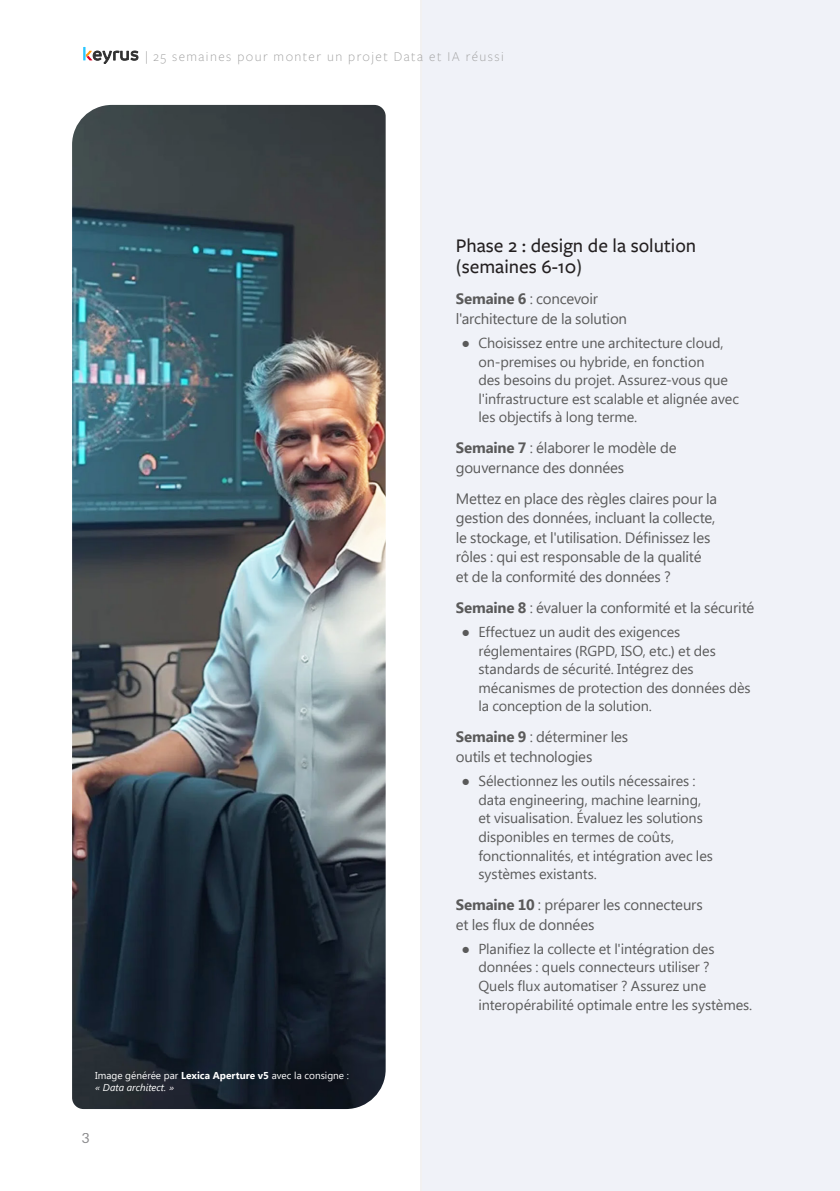
<style>
.page{position:relative;width:840px;height:1191px;background:#fff}
.page>*{position:absolute;margin:0;border:0;box-sizing:border-box;transform-origin:0 0}
.Titre_Paragraphe_Small{font:500 20px/21.6px "Freight Sans Pro";color:#231f20}
.Texte_Courant{font:15px/19.6px "Segoe UI";letter-spacing:-.015em;color:#5a5a5a}
.t1{font:14.4px/18.6px "Segoe UI";letter-spacing:-.005em;color:#5a5a5a}
.t2{font:300 14px "Freight Sans Pro";letter-spacing:.1em;color:#a0a0a0}
.t3{font:14px "Lato";color:#636366}
.Legend_White{font:10px "Segoe UI";color:#fff}
.Legend_White-2{font:italic 10px "Segoe UI";color:#fff}
.s1{font-style:italic}
.s2{font-weight:700}
.s3{font-family:"Calibri";font-weight:400;color:#303030}
.s4{font-family:"Arial"}
.s5{font-family:"Calibri"}
</style>
<div class="page">
<div style="left:420px;top:0;width:419px;height:1191px;background:#f0f2f8"></div>
<img style="left:72px;top:105px;width:313px;height:1004px">
<svg style="left:83px;top:47px;width:55px;height:17px"></svg>
<p class="t2" style="left:145px;top:47px;width:360px"><span class="s1">|</span> 25 semaines pour monter un projet Data et IA réussi</p>
<p class="Legend_White" style="left:95px;top:1069px;width:255px">Image générée par <span class="s2">Lexica Aperture v5</span> avec la consigne :</p>
<p class="Legend_White-2" style="left:95px;top:1081px;width:81px">« Data architect. »</p>
<p class="t3" style="left:81px;top:1130px;width:10px">3</p>
<p class="Titre_Paragraphe_Small" style="left:455px;top:234px;width:242px">Phase 2 : design de la solution <span class="s3">(</span>semaines 6-10<span class="s3">)</span></p>
<p class="Texte_Courant" style="left:455px;top:289px;width:173px"><span class="s2">Semaine 6</span> : concevoir l'architecture de la solution</p>
<p class="t1" style="left:478px;top:334px;width:262px;text-indent:-17px"><span class="s4">●</span> Choisissez entre une architecture cloud, on-premises ou hybride, en fonction<br>des besoins du projet. Assurez-vous que l'infrastructure est scalable et alignée avec les objectifs à long terme.</p>
<p class="Texte_Courant" style="left:455px;top:438px;width:222px"><span class="s2">Semaine 7</span> : élaborer le modèle de gouvernance des données</p>
<p class="Texte_Courant" style="left:455px;top:489px;width:263px">Mettez en place des règles claires pour la gestion des données, incluant la collecte, le stockage, et l'utilisation. Définissez les rôles : qui est responsable de la qualité et de la conformité des données ?</p>
<p class="Texte_Courant" style="left:455px;top:598px;width:300px"><span class="s2">Semaine 8</span> : évaluer la conformité et la sécurité</p>
<p class="t1" style="left:478px;top:623px;width:273px;text-indent:-17px"><span class="s4">●</span> Effectuez un audit des exigences réglementaires <span class="s5">(</span>RGPD, ISO, etc.<span class="s5">)</span> et des standards de sécurité. Intégrez des mécanismes de protection des données dès la conception de la solution.</p>
<p class="Texte_Courant" style="left:455px;top:727px;width:174px"><span class="s2">Semaine 9</span> : déterminer les outils et technologies</p>
<p class="t1" style="left:478px;top:772px;width:236px;text-indent:-17px"><span class="s4">●</span> Sélectionnez les outils nécessaires : data engineering, machine learning, et visualisation. Évaluez les solutions disponibles en termes de coûts, fonctionnalités, et intégration avec les systèmes existants.</p>
<p class="Texte_Courant" style="left:455px;top:895px;width:248px"><span class="s2">Semaine 10</span> : préparer les connecteurs et les flux de données</p>
<p class="t1" style="left:478px;top:939px;width:275px;text-indent:-17px"><span class="s4">●</span> Planifiez la collecte et l'intégration des données : quels connecteurs utiliser ?<br>Quels flux automatiser ? Assurez une interopérabilité optimale entre les systèmes.</p>
</div>
